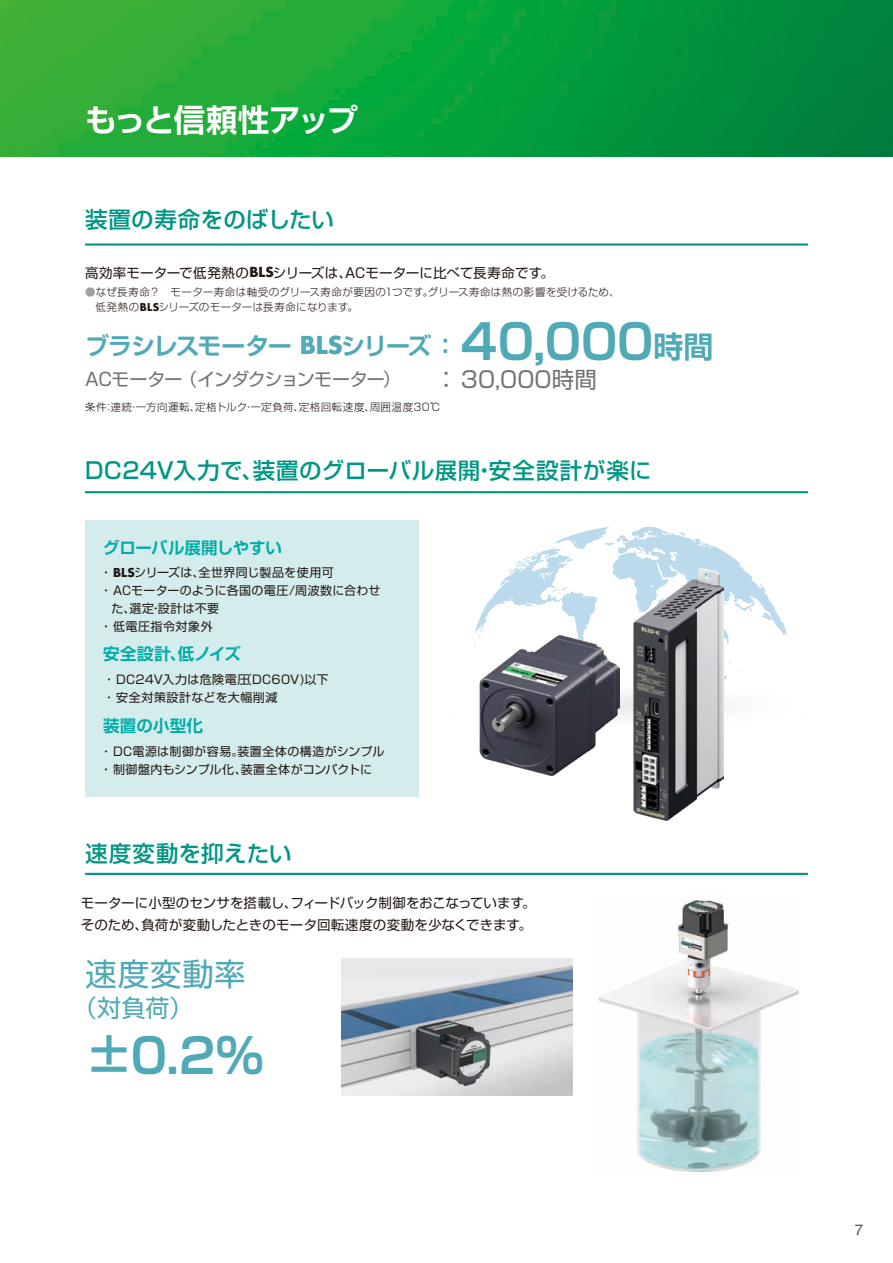
<style>
.page{position:relative;width:893px;height:1263px;background:#fff}
.page>*{position:absolute;margin:0;border:0;box-sizing:border-box;transform-origin:0 0}
.t1{font:700 48px "Shin Go Pr 5 De";color:#50a9b6}
.t2{font:700 31.5px "Shin Go Pr 5 De";letter-spacing:-.05em;color:#fff}
.t3{font:31.5px "Shin Go Pr 5";letter-spacing:.025em;color:#50a9b6}
.t4{font:700 24px "Shin Go Pr 5 De";letter-spacing:-.055em;color:#50a9b6}
.t5{font:24px "Shin Go Pr 5";color:#50a9b6}
.t6{font:500 22.5px "Shin Go Pr 5";letter-spacing:.015em;color:#009684}
.t7{font:18px "Shin Go Pr 5";letter-spacing:-.045em;color:#727272}
.t8{font:700 16.5px "Shin Go Pr 5 De";letter-spacing:.005em;color:#00ada9}
.t9{font:700 16.5px "Shin Go Pr 5 De";letter-spacing:-.015em;color:#00ada9}
.t10{font:15px "Helvetica LT Std";color:#595857}
.t11{font:13.5px/22.5px "Shin Go Pr 5";letter-spacing:.005em;color:#231916}
.t12{font:12px/18px "Shin Go Pr 5";letter-spacing:.025em;color:#231916}
.t13{font:12px "Shin Go Pr 5";letter-spacing:.045em;color:#231916}
.t14{font:300 10.5px/15px "Shin Go Pr 5";letter-spacing:.035em;color:#231916}
.s1{font-family:"Futura Std";font-weight:700}
.s2{color:#a0a0a1}
.s3{font-family:"Futura Std"}
.s4{font-size:48px}
.s5{font-size:30px}
.s6{font-size:25.5px}
.s7{font-size:22.5px}
</style>
<div class="page">
<svg style="left:474px;top:527px;width:312px;height:136px"></svg>
<img style="left:619px;top:673px;width:15px;height:27px">
<img style="left:619px;top:700px;width:15px;height:32px">
<svg style="left:724px;top:669px;width:16px;height:10px"></svg>
<img style="left:0;top:0;width:893px;height:156px">
<div style="left:85px;top:520px;width:333px;height:277px;background:#d4eceb"></div>
<img style="left:341px;top:958px;width:232px;height:137px">
<img style="left:479px;top:635px;width:140px;height:140px">
<img style="left:634px;top:568px;width:90px;height:253px">
<img style="left:598px;top:900px;width:201px;height:272px">
<hr style="left:85px;top:243px;width:723px;height:3px;background:#009684">
<hr style="left:85px;top:491px;width:723px;height:2px;background:#009684">
<hr style="left:85px;top:873px;width:723px;height:2px;background:#009684">
<h2 class="t2" style="left:85px;top:94px;width:274px">もっと信頼性アップ</h2>
<h3 class="t6" style="left:85px;top:201px;width:251px">装置の寿命をのばしたい</h3>
<p class="t11" style="left:85px;top:260px;width:470px">高効率モーターで低発熱の<span class="s1">BLS</span>シリーズは、ACモーターに比べて長寿命です。</p>
<p class="t14" style="left:85px;top:284px;width:536px"><span class="s2">●</span>なぜ長寿命？　モーター寿命は軸受のグリース寿命が要因の1つです。グリース寿命は熱の影響を受けるため、　低発熱の<span class="s1">BLS</span>シリーズのモーターは長寿命になります。</p>
<h3 class="t4" style="left:85px;top:326px;width:630px">ブラシレスモーター <span class="s3">BLS</span>シリーズ ： <span class="s4">40,000</span><span class="s5">時間</span></h3>
<h3 class="t7" style="left:85px;top:365px;width:514px">ACモーター （インダクションモーター）　　 <span class="s6">：</span> <span class="s7">30,000時間</span></h3>
<p class="t14" style="left:85px;top:399px;width:357px">条件：連続・一方向運転、定格トルク・一定負荷、定格回転速度、周囲温度30℃</p>
<h3 class="t6" style="left:85px;top:452px;width:568px">DC24V入力で、装置のグローバル展開・安全設計が楽に</h3>
<h3 class="t9" style="left:103px;top:534px;width:180px">グローバル展開しやすい</h3>
<p class="t12" style="left:100px;top:562px;width:235px">・ <span class="s1">BLS</span>シリーズは、全世界同じ製品を使用可</p>
<p class="t12" style="left:100px;top:580px;width:282px">・ ACモーターのように各国の電圧/周波数に合わせ</p>
<p class="t12" style="left:112px;top:598px;width:109px">た、選定・設計は不要</p>
<p class="t13" style="left:100px;top:617px;width:114px">・ 低電圧指令対象外</p>
<h3 class="t8" style="left:103px;top:640px;width:140px">安全設計、低ノイズ</h3>
<p class="t12" style="left:103px;top:669px;width:227px">・ DC24V入力は危険電圧（DC60V)以下・ 安全対策設計などを大幅削減　</p>
<h3 class="t8" style="left:103px;top:712px;width:101px">装置の小型化</h3>
<p class="t12" style="left:100px;top:741px;width:286px">・ DC電源は制御が容易。装置全体の構造がシンプル・ 制御盤内もシンプル化、装置全体がコンパクトに</p>
<h3 class="t6" style="left:85px;top:835px;width:208px">速度変動を抑えたい</h3>
<p class="t11" style="left:81px;top:890px;width:456px">モーターに小型のセンサを搭載し、フィードバック制御をおこなっています。そのため、負荷が変動したときのモータ回転速度の変動を少なくできます。</p>
<h2 class="t3" style="left:85px;top:948px;width:162px">速度変動率</h2>
<h3 class="t5" style="left:73px;top:988px;width:122px">（対負荷）</h3>
<h1 class="t1" style="left:85px;top:1016px;width:180px">±0.2％</h1>
<p class="t10" style="left:855px;top:1221px;width:10px">7</p>
</div>
